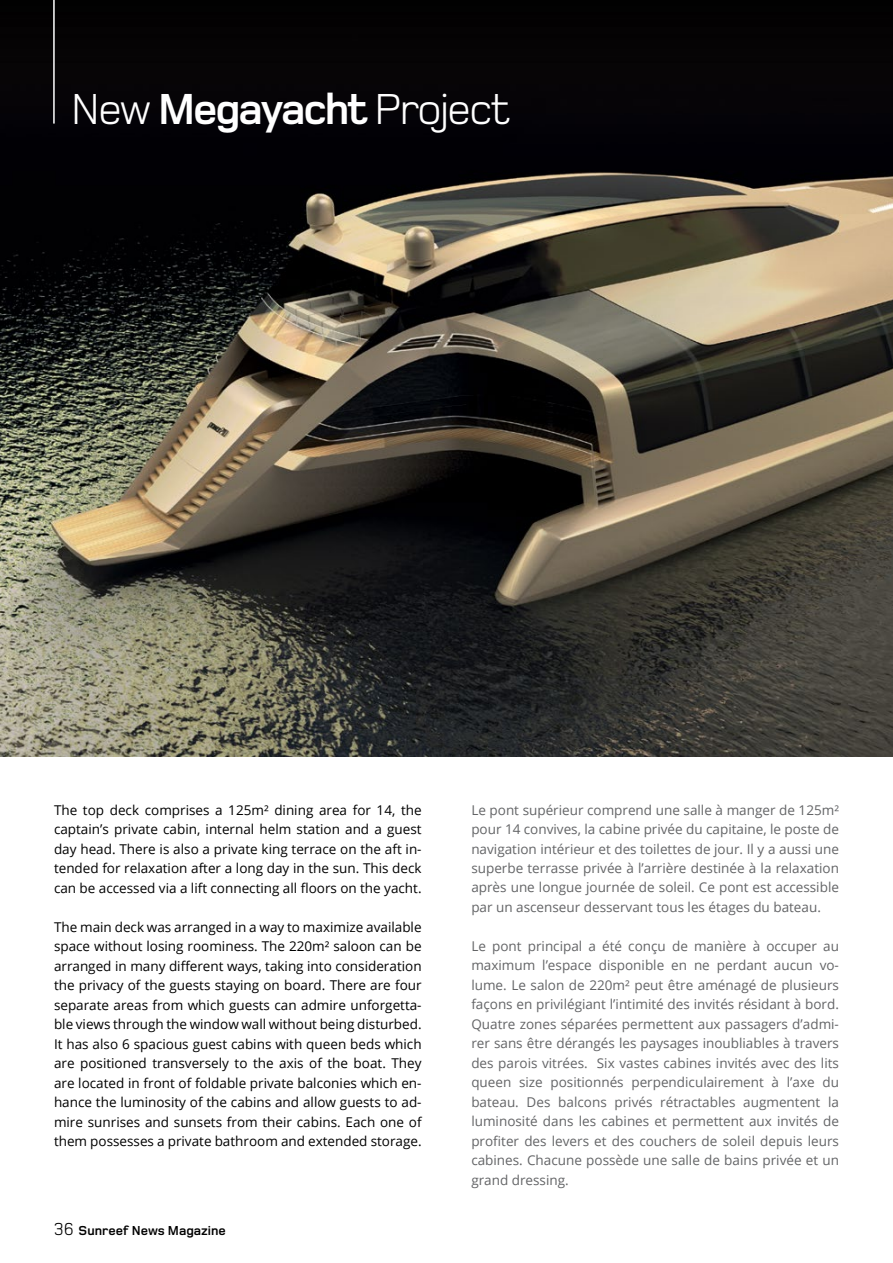
<style>
.page{position:relative;width:893px;height:1263px;background:#fff}
.page>*{position:absolute;margin:0;border:0;box-sizing:border-box;transform-origin:0 0}
.t1{font:45px "Foundry Monoline PL";letter-spacing:-.05em;color:#fff}
.t2{font:13.5px/19.5px "Open Sans";color:#636466;text-align:justify}
.t3{font:13.5px/19.5px "Open Sans";color:#000;text-align:justify}
.t4{font:700 13.5px "Foundry Monoline PL";color:#000}
.s1{font-weight:700}
.s2{font-weight:400;font-size:18px}
</style>
<div class="page">
<img style="left:0;top:0;width:893px;height:756px">
<hr style="left:53px;top:0;width:2px;height:124px;background:#fff">
<h1 class="t1" style="left:71px;top:85px;width:441px">New <span class="s1">Megayacht</span> Project</h1>
<p class="t3" style="left:54px;top:800px;width:369px">The top deck comprises a 125m² dining area for 14, the captain’s private cabin, internal helm station and a guest day head. There is also a private king terrace on the aft in&shy;tended for relaxation after a long day in the sun. This deck can be accessed via a lift connecting all floors on the yacht.</p>
<p class="t3" style="left:54px;top:916px;width:369px">The main deck was arranged in a way to maximize available space without losing roominess. The 220m² saloon can be arranged in many different ways, taking into consideration the privacy of the guests staying on board. There are four separate areas from which guests can admire unforgetta&shy;ble views through the window wall without being disturbed.<br>It has also 6 spacious guest cabins with queen beds which are positioned transversely to the axis of the boat. They are located in front of foldable private balconies which en&shy;hance the luminosity of the cabins and allow guests to ad&shy;mire sunrises and sunsets from their cabins. Each one of them possesses a private bathroom and extended storage.</p>
<p class="t4" style="left:54px;top:1224px;width:173px"><span class="s2">36</span> Sunreef News Magazine</p>
<p class="t2" style="left:471px;top:799px;width:369px">Le pont supérieur comprend une salle à manger de 125m² pour 14 convives, la cabine privée du capitaine, le poste de navigation intérieur et des toilettes de jour. Il y a aussi une superbe terrasse privée à l’arrière destinée à la relaxation après une longue journée de soleil. Ce pont est accessible par un ascenseur desservant tous les étages du bateau.</p>
<p class="t2" style="left:471px;top:936px;width:369px">Le pont principal a été conçu de manière à occuper au maximum l’espace disponible en ne perdant aucun vo&shy;lume. Le salon de 220m² peut être aménagé de plusieurs façons en privilégiant l’intimité des invités résidant à bord.<br>Quatre zones séparées permettent aux passagers d’admi&shy;rer sans être dérangés les paysages inoubliables à travers des parois vitrées. Six vastes cabines invités avec des lits queen size positionnés perpendiculairement à l’axe du bateau. Des balcons privés rétractables augmentent la luminosité dans les cabines et permettent aux invités de profiter des levers et des couchers de soleil depuis leurs cabines. Chacune possède une salle de bains privée et un grand dressing.</p>
</div>
